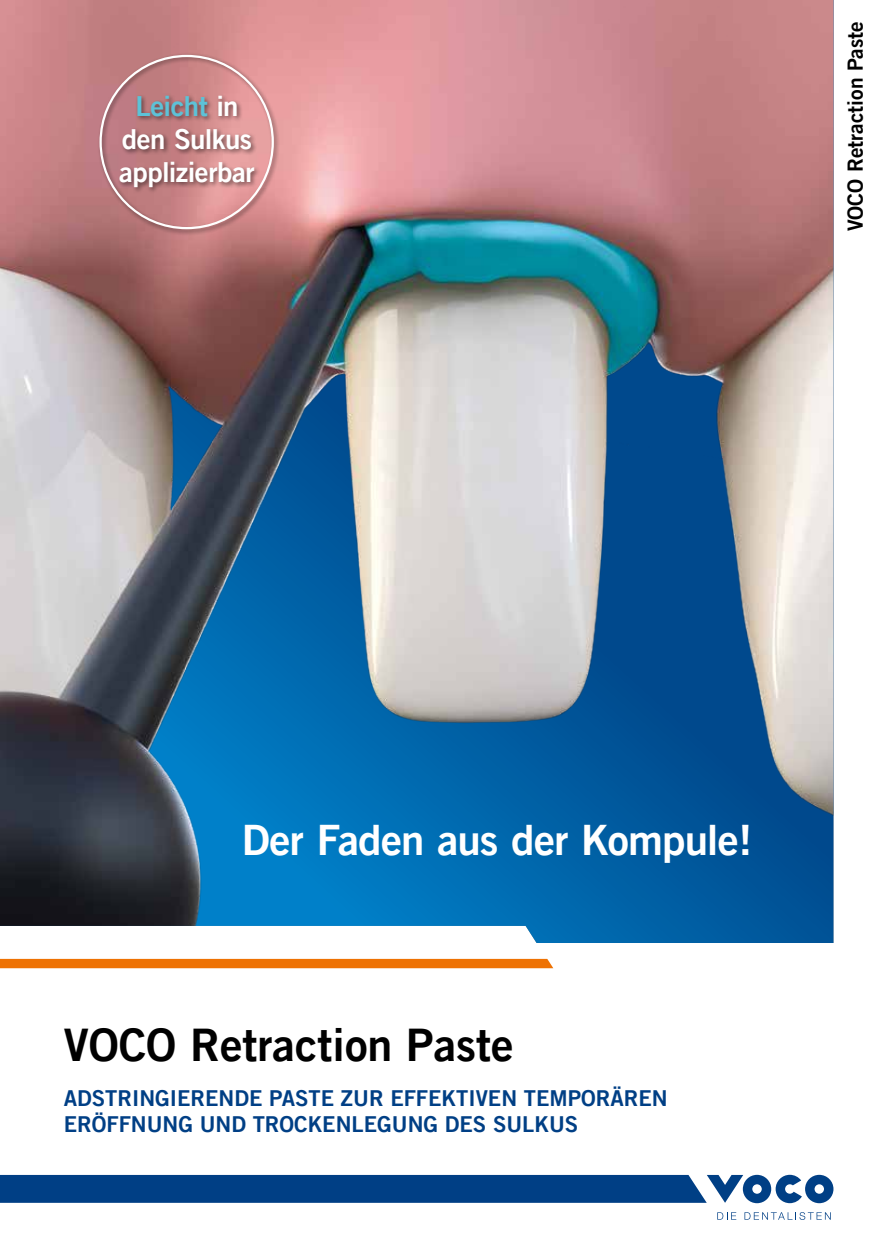
<style>
.page{position:relative;width:876px;height:1246px;background:#fff}
.page>*{position:absolute;margin:0;border:0;box-sizing:border-box;transform-origin:0 0}
.t1{font:45px "Trade Gothic LT Com Bd 2";color:#000}
.t2{font:42px "Trade Gothic LT Com Bd 2";letter-spacing:-.02em;color:#fff}
.t3{font:27.6px/33.2px "Trade Gothic LT Com Bd 2";letter-spacing:-.02em;color:#fff;text-align:center}
.t4{font:21.9px/26.4px "Trade Gothic LT Com Bd 2";color:#003f85}
.t5{font:21px "Trade Gothic LT Com Bd 2";color:#000}
.s1{color:#5dc2d7}
</style>
<div class="page">
<div style="left:0;top:959px;width:553px;height:9px;background:#ee7203"></div>
<img style="left:0;top:0;width:833px;height:943px">
<svg style="left:717px;top:1212px;width:19px;height:8px"></svg>
<svg style="left:744px;top:1212px;width:87px;height:8px"></svg>
<svg style="left:0;top:1175px;width:833px;height:28px"></svg>
<div style="left:97px;top:52px;width:183px;height:184px;background:#000;opacity:.5"></div>
<p class="t3" style="left:119px;top:89px;width:137px"><span class="s1">Leicht</span> in den Sulkus applizierbar</p>
<p class="t5" style="left:842px;top:231px;width:211px;rotate:-90deg">VOCO Retraction Paste</p>
<h2 class="t2" style="left:242px;top:813px;width:512px">Der Faden aus der Kompule!</h2>
<h1 class="t1" style="left:64px;top:1017px;width:451px">VOCO Retraction Paste</h1>
<p class="t4" style="left:64px;top:1085px;width:605px">ADSTRINGIERENDE PASTE ZUR EFFEKTIVEN TEMPORÄREN<br>ERÖFFNUNG UND TROCKENLEGUNG DES SULKUS</p>
</div>
